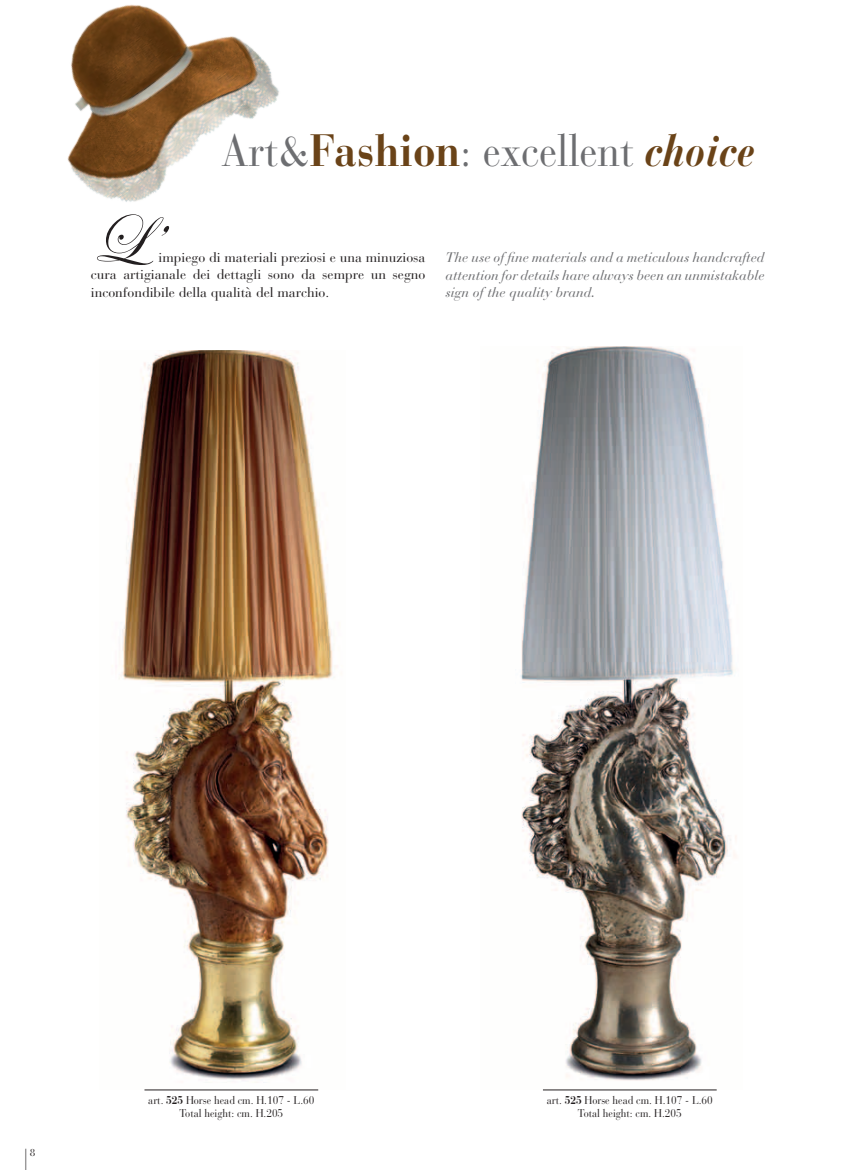
<style>
.page{position:relative;width:851px;height:1170px;background:#fff}
.page>*{position:absolute;margin:0;border:0;box-sizing:border-box;transform-origin:0 0}
.t1{font:70px "Edwardian Script ITC";color:#231f20}
.t2{font:45px "Bauer Bodoni";color:#6d6e71;scale:.9 1}
.t3{font:35px "Bauer Bodoni";color:#231f20;scale:.29 1}
.t4{font:13.75px/17.5px "Bauer Bodoni";color:#231f20;text-align:justify}
.t5{font:italic 13.75px/17.5px "Bauer Bodoni";color:#6d6e71;text-align:justify}
.t6{font:11.25px/12.5px "Bauer Bodoni";color:#231f20;text-align:center;scale:.9 1}
.t7{font:10px "Bauer Bodoni";color:#231f20}
.s1{font-weight:700;color:#6a4318}
.s2{font-weight:700;font-style:italic;color:#6a4318}
.s3{font-weight:700}
</style>
<div class="page">
<img style="left:116px;top:350px;width:221px;height:733px">
<img style="left:520px;top:347px;width:217px;height:734px">
<img style="left:67px;top:4px;width:212px;height:198px">
<hr style="left:144px;top:1089px;width:174px;height:1px;background:#231f20">
<hr style="left:543px;top:1089px;width:173px;height:1px;background:#231f20">
<h2 class="t2" style="left:221px;top:123px;width:594px">Art&amp;<span class="s1">Fashion</span>: excellent <span class="s2">choice</span></h2>
<h1 class="t1" style="left:91px;top:202px;width:69px">L’</h1>
<p class="t4" style="left:91px;top:248px;width:336px;text-indent:68px">impiego di materiali preziosi e una minuziosa cura artigianale dei dettagli sono da sempre un segno inconfondibile della qualità del marchio.</p>
<p class="t5" style="left:445px;top:249px;width:320px">The use of fine materials and a meticulous handcrafted attention for details have always been an unmistakable sign of the quality brand.</p>
<h3 class="t3" style="left:25px;top:1141px;width:9px">|</h3>
<p class="t7" style="left:30px;top:1146px;width:7px">8</p>
<p class="t6" style="left:148px;top:1093px;width:186px">art. <span class="s3">525</span> Horse head cm. H.107 - L.60<br>Total height: cm. H.205</p>
<p class="t6" style="left:546px;top:1093px;width:186px">art. <span class="s3">525</span> Horse head cm. H.107 - L.60<br>Total height: cm. H.205</p>
</div>
